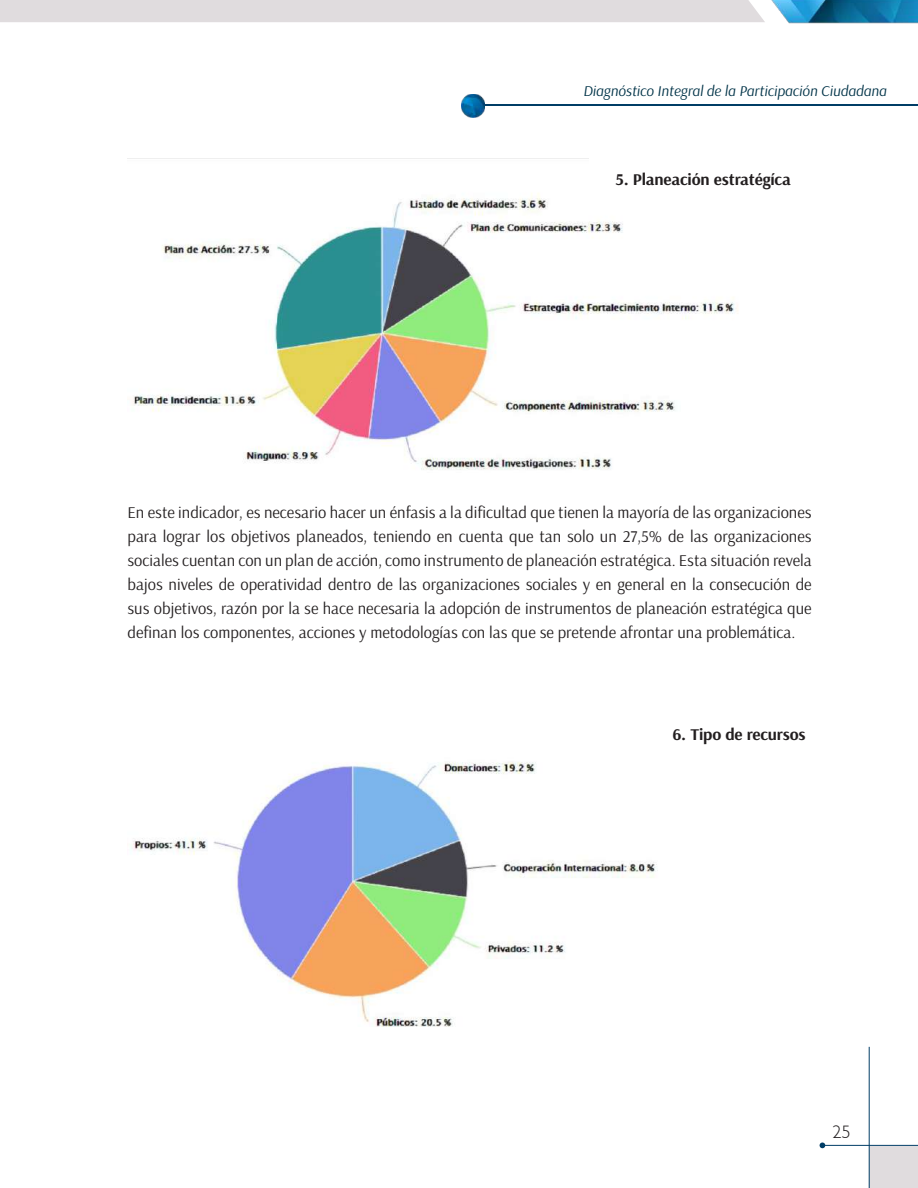
<style>
.page{position:relative;width:918px;height:1188px;background:#fff}
.page>*{position:absolute;margin:0;border:0;box-sizing:border-box;transform-origin:0 0}
.t1{font:300 18px "Humanist 521 BT";color:#231f20}
.t2{font:16.5px/24px "Arsenal";color:#231f20;text-align:justify}
.t3{font:700 16.5px "Arsenal";letter-spacing:-.01em;color:#231f20;scale:1.04 1}
.t4{font:italic 15px "Arsenal";color:#003348}
</style>
<div class="page">
<div style="left:869px;top:1146px;width:49px;height:42px;background:#e0dcde"></div>
<hr style="left:822px;top:1145px;width:96px;height:1px;background:#003d66">
<svg style="left:820px;top:1143px;width:5px;height:5px"></svg>
<hr style="left:869px;top:1047px;width:1px;height:141px;background:#003d66">
<hr style="left:477px;top:105px;width:441px;height:1px;background:#003d66">
<img style="left:462px;top:94px;width:23px;height:24px">
<img style="left:771px;top:0;width:147px;height:24px">
<div style="left:0;top:0;width:765px;height:22px;background:#e0dcde"></div>
<img style="left:128px;top:158px;width:610px;height:312px">
<img style="left:131px;top:762px;width:527px;height:264px">
<div style="left:589px;top:158px;width:230px;height:43px;background:#fff"></div>
<p class="t4" style="left:583px;top:82px;width:305px">Diagnóstico Integral de la Participación Ciudadana</p>
<p class="t3" style="left:615px;top:169px;width:170px">5. Planeación estratégíca</p>
<p class="t2" style="left:128px;top:500px;width:686px">En este indicador, es necesario hacer un énfasis a la dificultad que tienen la mayoría de las organizaciones para lograr los objetivos planeados, teniendo en cuenta que tan solo un 27,5% de las organizaciones sociales cuentan con un plan de acción, como instrumento de planeación estratégica. Esta situación revela bajos niveles de operatividad dentro de las organizaciones sociales y en general en la consecución de sus objetivos, razón por la se hace necesaria la adopción de instrumentos de planeación estratégica que definan los componentes, acciones y metodologías con las que se pretende afrontar una problemática.</p>
<p class="t3" style="left:672px;top:724px;width:130px">6. Tipo de recursos</p>
<p class="t1" style="left:833px;top:1121px;width:20px">25</p>
</div>
